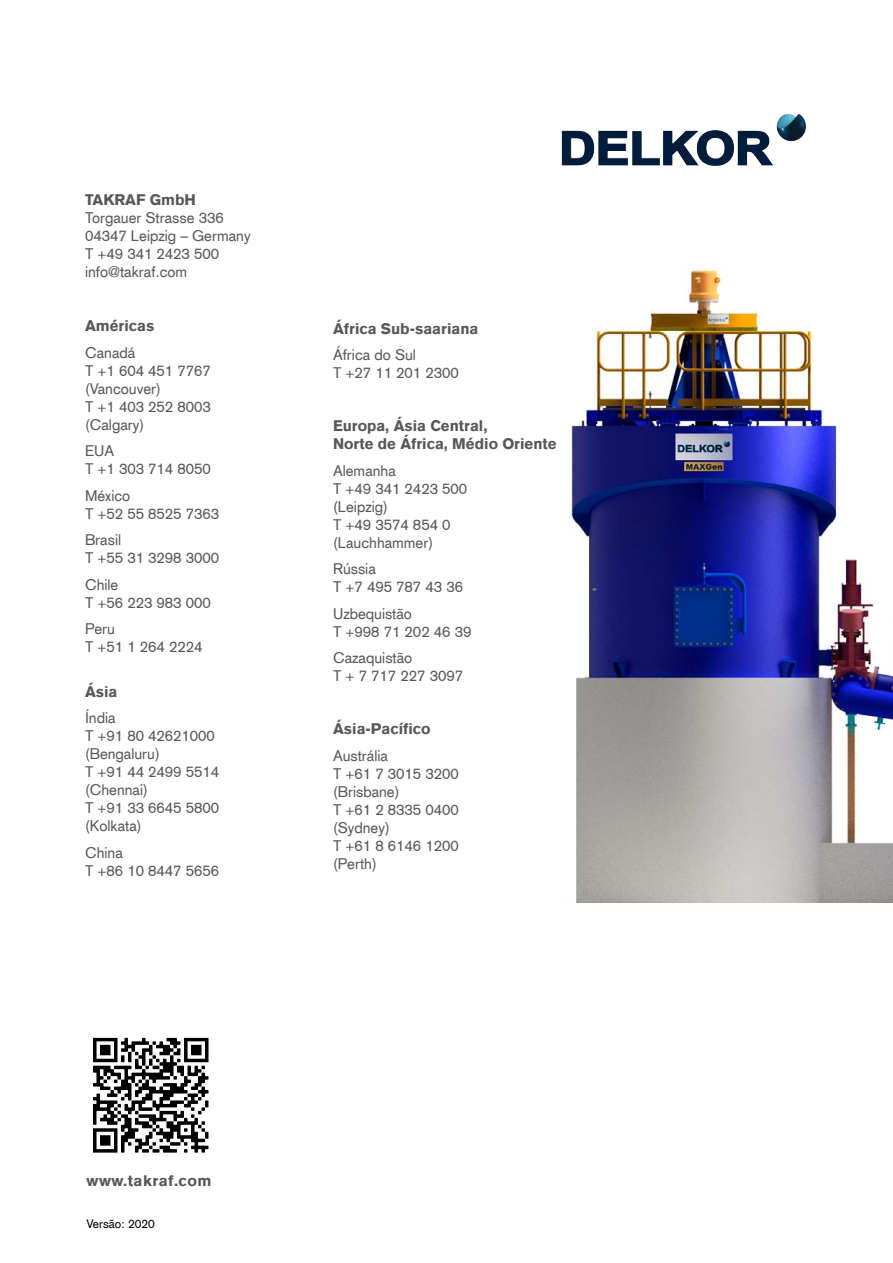
<style>
.page{position:relative;width:893px;height:1263px;background:#fff}
.page>*{position:absolute;margin:0;border:0;box-sizing:border-box;transform-origin:0 0}
.t1{font:15px/18px "Akzidenz Grotesk";color:#575756}
.t2{font:900 15px/18px "Akzidenz Grotesk";color:#575756}
.t3{font:900 15px "Akzidenz Grotesk";letter-spacing:.03em;color:#575756}
.t4{font:12px "Akzidenz Grotesk";color:#000}
</style>
<div class="page">
<img style="left:776px;top:114px;width:23px;height:23px">
<img style="left:569px;top:269px;width:324px;height:633px">
<img style="left:93px;top:1037px;width:116px;height:116px">
<p class="t2" style="left:85px;top:191px;width:112px">TAKRAF GmbH</p>
<p class="t1" style="left:85px;top:209px;width:167px">Torgauer Strasse 336<br>04347 Leipzig – Germany<br>T +49 341 2423 500 info@takraf.com</p>
<p class="t2" style="left:85px;top:317px;width:71px">Américas</p>
<p class="t1" style="left:85px;top:343px;width:127px">Canadá<br>T +1 604 451 7767 (Vancouver)<br>T +1 403 252 8003 (Calgary)</p>
<p class="t1" style="left:85px;top:442px;width:127px">EUA<br>T +1 303 714 8050</p>
<p class="t1" style="left:85px;top:486px;width:136px">México<br>T +52 55 8525 7363</p>
<p class="t1" style="left:85px;top:531px;width:136px">Brasil<br>T +55 31 3298 3000</p>
<p class="t1" style="left:85px;top:575px;width:127px">Chile<br>T +56 223 983 000</p>
<p class="t1" style="left:85px;top:620px;width:119px">Peru<br>T +51 1 264 2224</p>
<p class="t2" style="left:85px;top:682px;width:34px">Ásia</p>
<p class="t1" style="left:85px;top:709px;width:136px">Índia<br>T +91 80 42621000 (Bengaluru)<br>T +91 44 2499 5514 (Chennai)<br>T +91 33 6645 5800 (Kolkata)</p>
<p class="t1" style="left:85px;top:843px;width:136px">China<br>T +86 10 8447 5656</p>
<p class="t2" style="left:333px;top:320px;width:147px">África Sub-saariana</p>
<p class="t1" style="left:333px;top:346px;width:127px">África do Sul<br>T +27 11 201 2300</p>
<p class="t2" style="left:333px;top:417px;width:225px">Europa, Ásia Central,<br>Norte de África, Médio Oriente</p>
<p class="t1" style="left:333px;top:461px;width:136px">Alemanha<br>T +49 341 2423 500 (Leipzig)<br>T +49 3574 854 0 (Lauchhammer)</p>
<p class="t1" style="left:333px;top:560px;width:131px">Rússia<br>T +7 495 787 43 36</p>
<p class="t1" style="left:333px;top:604px;width:140px">Uzbequistão<br>T +998 71 202 46 39</p>
<p class="t1" style="left:333px;top:649px;width:131px">Cazaquistão<br>T + 7 717 227 3097</p>
<p class="t2" style="left:333px;top:720px;width:99px">Ásia-Pacífico</p>
<p class="t1" style="left:333px;top:746px;width:127px">Austrália<br>T +61 7 3015 3200 (Brisbane)<br>T +61 2 8335 0400 (Sydney)<br>T +61 8 6146 1200 (Perth)</p>
<p class="t3" style="left:87px;top:1171px;width:126px">www.takraf.com</p>
<p class="t4" style="left:87px;top:1216px;width:70px">Versão: 2020</p>
</div>
